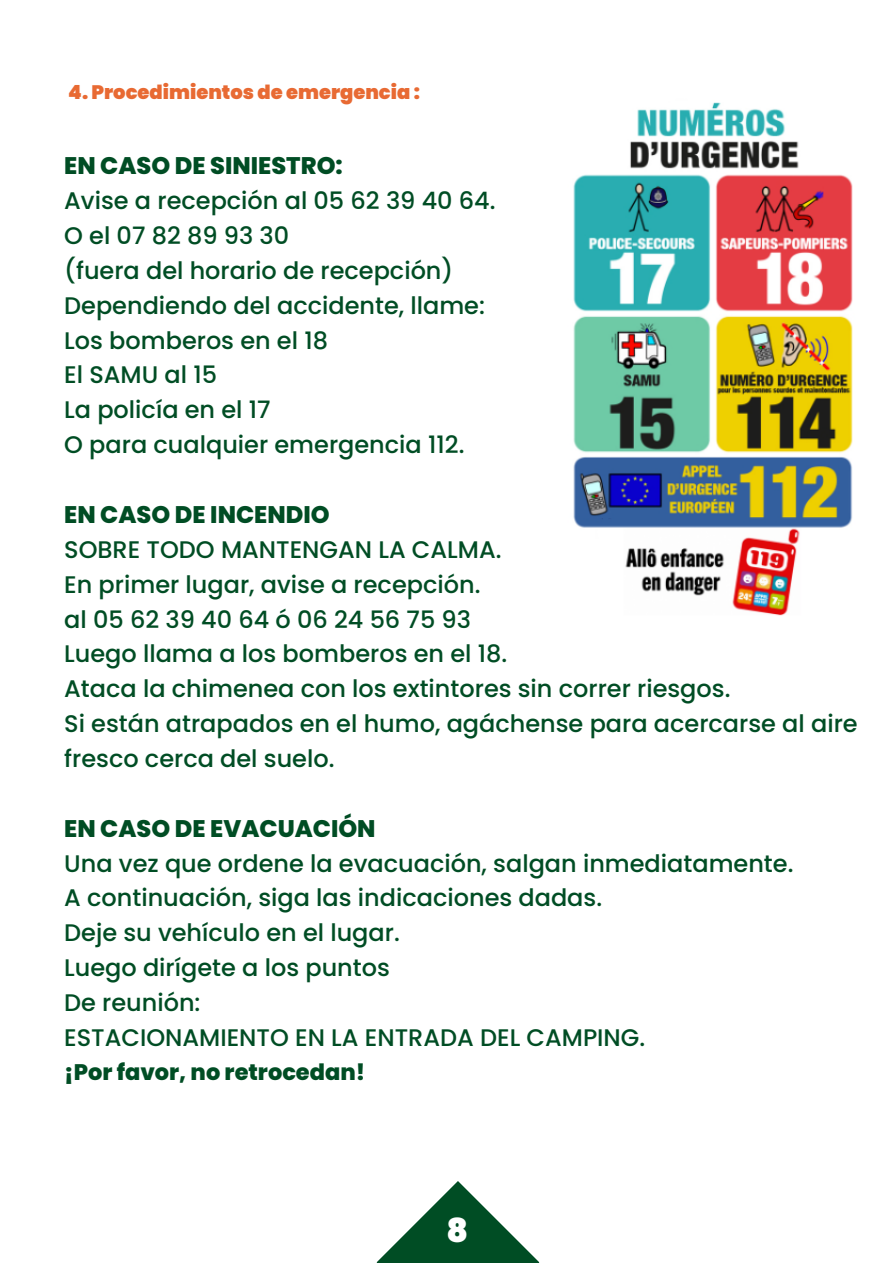
<style>
.page{position:relative;width:893px;height:1264px;background:#fff}
.page>*{position:absolute;margin:0;border:0;box-sizing:border-box;transform-origin:0 0}
.t1{font:900 33px "Poppins";color:#fff}
.t2{font:500 24px/34.8px "Poppins";color:#004d24}
.t3{font:800 24px "Poppins";color:#004d24}
.t4{font:800 22.5px "Poppins";color:#004d24}
.t5{font:900 19.5px "Poppins";color:#e86a33}
</style>
<div class="page">
<svg style="left:377px;top:1181px;width:162px;height:81px"></svg>
<img style="left:573px;top:102px;width:280px;height:514px">
<p class="t5" style="left:68px;top:78px;width:353px">4. Procedimientos de emergencia :</p>
<p class="t3" style="left:64px;top:149px;width:280px">EN CASO DE SINIESTRO:</p>
<p class="t2" style="left:64px;top:183px;width:433px">Avise a recepción al 05 62 39 40 64.</p>
<p class="t2" style="left:64px;top:218px;width:226px">O el 07 82 89 93 30</p>
<p class="t2" style="left:64px;top:253px;width:390px">(fuera del horario de recepción)</p>
<p class="t2" style="left:64px;top:288px;width:422px">Dependiendo del accidente, llame:</p>
<p class="t2" style="left:64px;top:323px;width:265px">Los bomberos en el 18</p>
<p class="t2" style="left:64px;top:357px;width:154px">El SAMU al 15</p>
<p class="t2" style="left:64px;top:392px;width:208px">La policía en el 17</p>
<p class="t2" style="left:64px;top:427px;width:402px">O para cualquier emergencia 112.</p>
<p class="t3" style="left:64px;top:497px;width:267px">EN CASO DE INCENDIO</p>
<p class="t2" style="left:64px;top:532px;width:439px">SOBRE TODO MANTENGAN LA CALMA.</p>
<p class="t2" style="left:64px;top:567px;width:417px">En primer lugar, avise a recepción.</p>
<p class="t2" style="left:64px;top:601px;width:408px">al 05 62 39 40 64 ó 06 24 56 75 93</p>
<p class="t2" style="left:64px;top:636px;width:444px">Luego llama a los bomberos en el 18.</p>
<p class="t2" style="left:64px;top:671px;width:667px">Ataca la chimenea con los extintores sin correr riesgos.</p>
<p class="t2" style="left:64px;top:706px;width:795px">Si están atrapados en el humo, agáchense para acercarse al aire fresco cerca del suelo.</p>
<p class="t3" style="left:64px;top:811px;width:313px">EN CASO DE EVACUACIÓN</p>
<p class="t2" style="left:64px;top:845px;width:730px">Una vez que ordene la evacuación, salgan inmediatamente.</p>
<p class="t2" style="left:64px;top:880px;width:539px">A continuación, siga las indicaciones dadas.</p>
<p class="t2" style="left:64px;top:915px;width:337px">Deje su vehículo en el lugar.</p>
<p class="t2" style="left:64px;top:950px;width:327px">Luego dirígete a los puntos</p>
<p class="t2" style="left:64px;top:985px;width:138px">De reunión:</p>
<p class="t2" style="left:64px;top:1020px;width:582px">ESTACIONAMIENTO EN LA ENTRADA DEL CAMPING.</p>
<p class="t4" style="left:64px;top:1055px;width:302px">¡Por favor, no retrocedan!</p>
<p class="t1" style="left:446px;top:1206px;width:23px">8</p>
</div>
